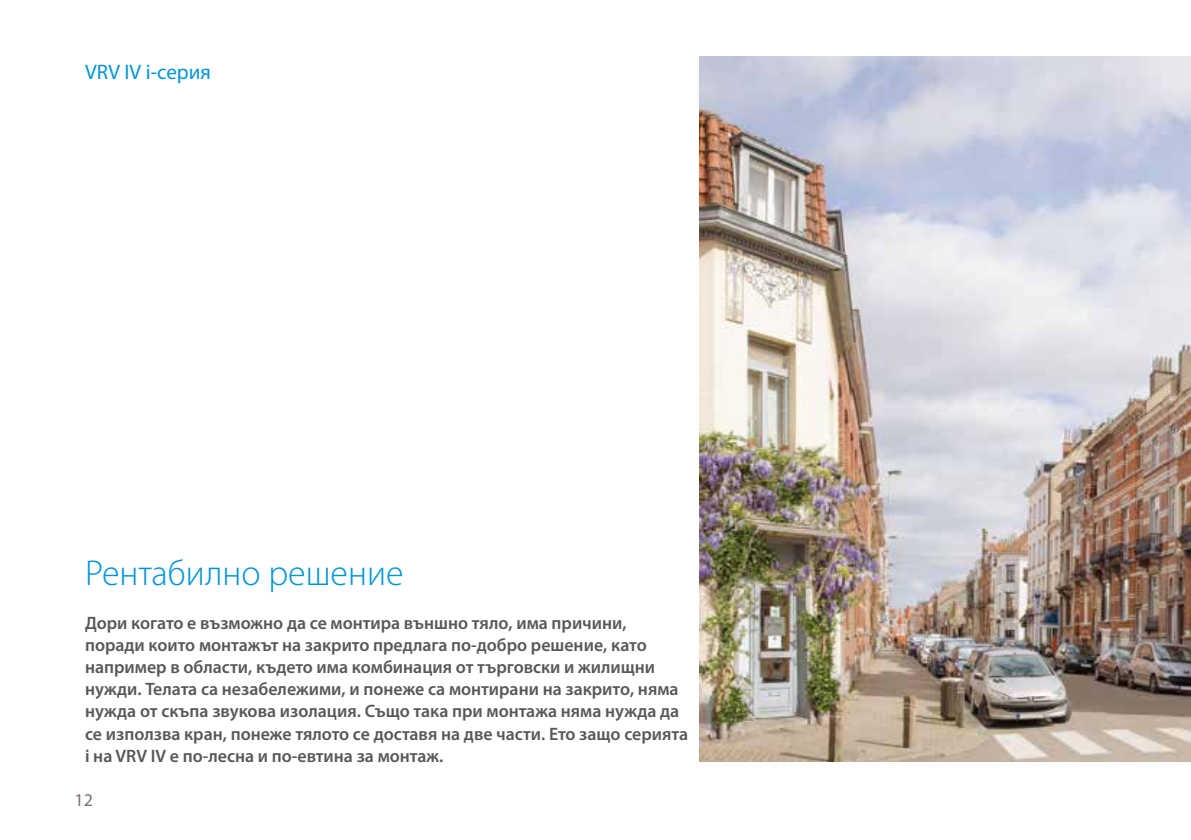
<style>
.page{position:relative;width:1191px;height:840px;background:#fff}
.page>*{position:absolute;margin:0;border:0;box-sizing:border-box;transform-origin:0 0}
.t1{font:300 36px "Myriad Pro";color:#0095d8}
.t2{font:21px "Myriad Pro";color:#0095d8}
.t3{font:600 18px/22px "Myriad Pro";color:#58585a}
.t4{font:18px "Myriad Pro";color:#7d726b}
</style>
<div class="page">
<img style="left:700px;top:57px;width:491px;height:704px">
<p class="t2" style="left:85px;top:59px;width:127px">VRV IV i-серия</p>
<h1 class="t1" style="left:85px;top:553px;width:320px">Рентабилно решение</h1>
<p class="t3" style="left:85px;top:612px;width:604px">Дори когато е възможно да се монтира външно тяло, има причини, поради които монтажът на закрито предлага по-добро решение, като например в области, където има комбинация от търговски и жилищни нужди. Телата са незабележими, и понеже са монтирани на закрито, няма нужда от скъпа звукова изолация. Също така при монтажа няма нужда да се използва кран, понеже тялото се доставя на две части. Ето защо серията i на VRV IV е по-лесна и по-евтина за монтаж.</p>
<p class="t4" style="left:75px;top:788px;width:20px">12</p>
</div>
